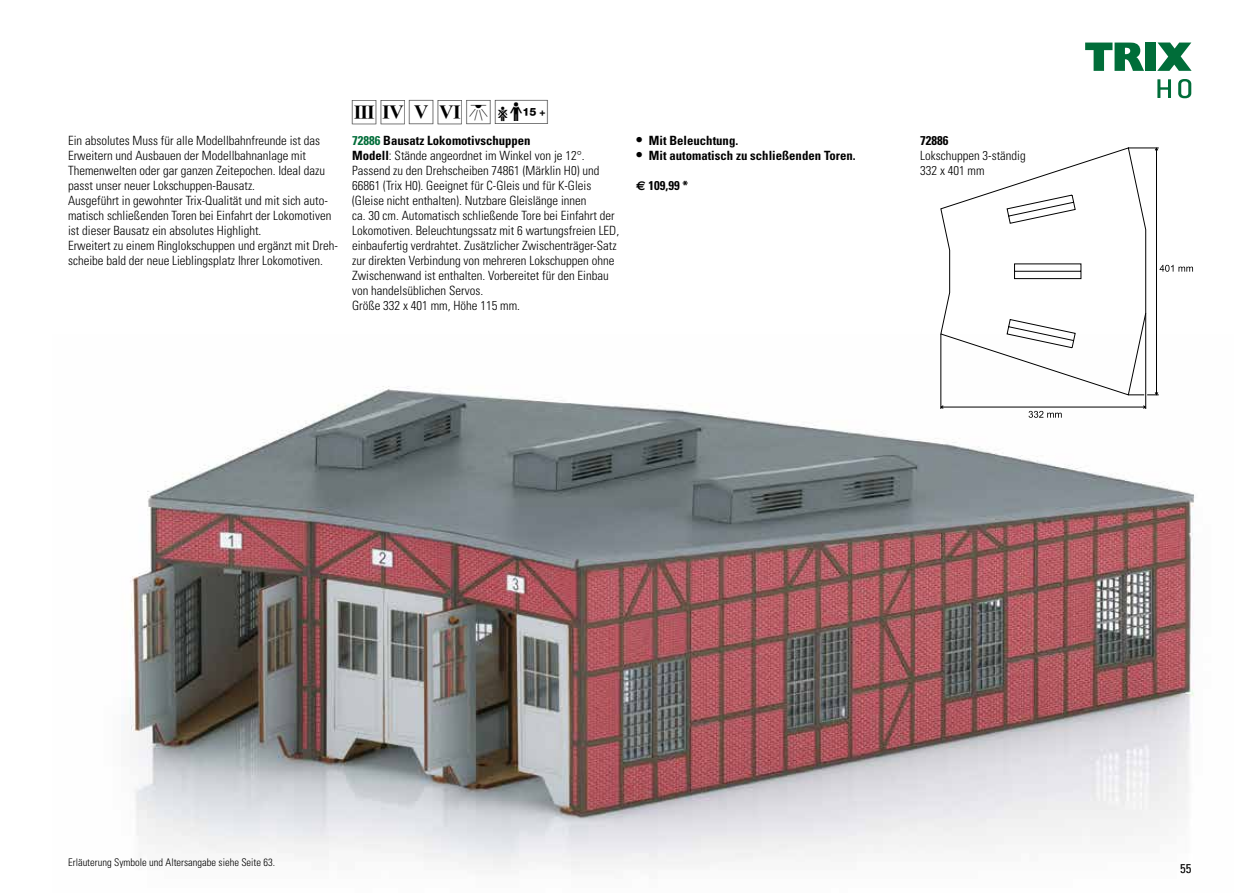
<style>
.page{position:relative;width:1234px;height:893px;background:#fff}
.page>*{position:absolute;margin:0;border:0;box-sizing:border-box;transform-origin:0 0}
.t1{font:30px "Trix Piktos";color:#000}
.t2{font:300 condensed 12.75px/15px "Univers LT Std";color:#000}
.t3{font:300 condensed 12.75px/15px "Univers";color:#000}
.t4{font:700 condensed 12.75px "Univers LT Std";color:#000}
.t5{font:condensed 12.75px "Univers LT Std";color:#000}
.t6{font:300 condensed 10.5px "Univers LT Std";color:#000}
.s1{font-weight:700}
.s2{color:#006d39}
.s3{font-size:15px}
.s4{font-family:"Euro Sans";font-stretch:normal}
</style>
<div class="page">
<svg style="left:1085px;top:43px;width:58px;height:28px"></svg>
<div style="left:1144px;top:43px;width:11px;height:28px;background:#006d39"></div>
<svg style="left:1157px;top:43px;width:34px;height:28px"></svg>
<svg style="left:1157px;top:79px;width:33px;height:19px"></svg>
<img style="left:121px;top:386px;width:1073px;height:483px">
<svg style="left:924px;top:147px;width:204px;height:248px"></svg>
<svg style="left:940px;top:405px;width:206px;height:13px"></svg>
<svg style="left:1128px;top:147px;width:64px;height:249px"></svg>
<hr style="left:1145px;top:313px;width:1px;height:96px;background:#000">
<hr style="left:940px;top:334px;width:1px;height:75px;background:#000">
<p class="t1" style="left:352px;top:96px;width:201px">def_2\</p>
<p class="t3" style="left:68px;top:133px;width:271px">Ein absolutes Muss für alle Modellbahnfreunde ist das Erweitern und Ausbauen der Modellbahnanlage mit Themenwelten oder gar ganzen Zeitepochen. Ideal dazu passt unser neuer Lokschuppen-Bausatz.<br>Ausgeführt in gewohnter Trix-Qualität und mit sich auto&shy;matisch schließenden Toren bei Einfahrt der Lokomotiven ist dieser Bausatz ein absolutes Highlight.<br>Erweitert zu einem Ringlokschuppen und ergänzt mit Dreh&shy;scheibe bald der neue Lieblingsplatz Ihrer Lokomotiven.</p>
<p class="t2" style="left:919px;top:133px;width:107px"><span class="s1">72886<br></span>Lokschuppen 3-ständig<br>332 x 401 mm</p>
<p class="t4" style="left:352px;top:133px;width:180px"><span class="s2">72886</span> Bausatz Lokomotivschuppen</p>
<p class="t4" style="left:636px;top:133px;width:104px"><span class="s3">•</span> Mit Beleuchtung.</p>
<p class="t4" style="left:636px;top:148px;width:221px"><span class="s3">•</span> Mit automatisch zu schließenden Toren.</p>
<p class="t4" style="left:636px;top:178px;width:54px"><span class="s4">€</span> 109,99 *</p>
<p class="t2" style="left:352px;top:148px;width:268px"><span class="s1">Modell</span>: Stände angeordnet im Winkel von je 12°.<br>Passend zu den Drehscheiben 74861 (Märklin H0) und 66861 (Trix H0). Geeignet für C-Gleis und für K-Gleis (Gleise nicht enthalten). Nutzbare Gleislänge innen<br>ca. 30 cm. Automatisch schließende Tore bei Einfahrt der Lokomotiven. Beleuchtungssatz mit 6 wartungsfreien LED, einbaufertig verdrahtet. Zusätzlicher Zwischenträger-Satz zur direkten Verbindung von mehreren Lokschuppen ohne Zwischenwand ist enthalten. Vorbereitet für den Einbau von handelsüblichen Servos.<br>Größe 332 x 401 mm, Höhe 115 mm.</p>
<p class="t6" style="left:68px;top:855px;width:208px">Erläuterung Symbole und Altersangabe siehe Seite 63.</p>
<p class="t5" style="left:1179px;top:861px;width:13px">55</p>
</div>
